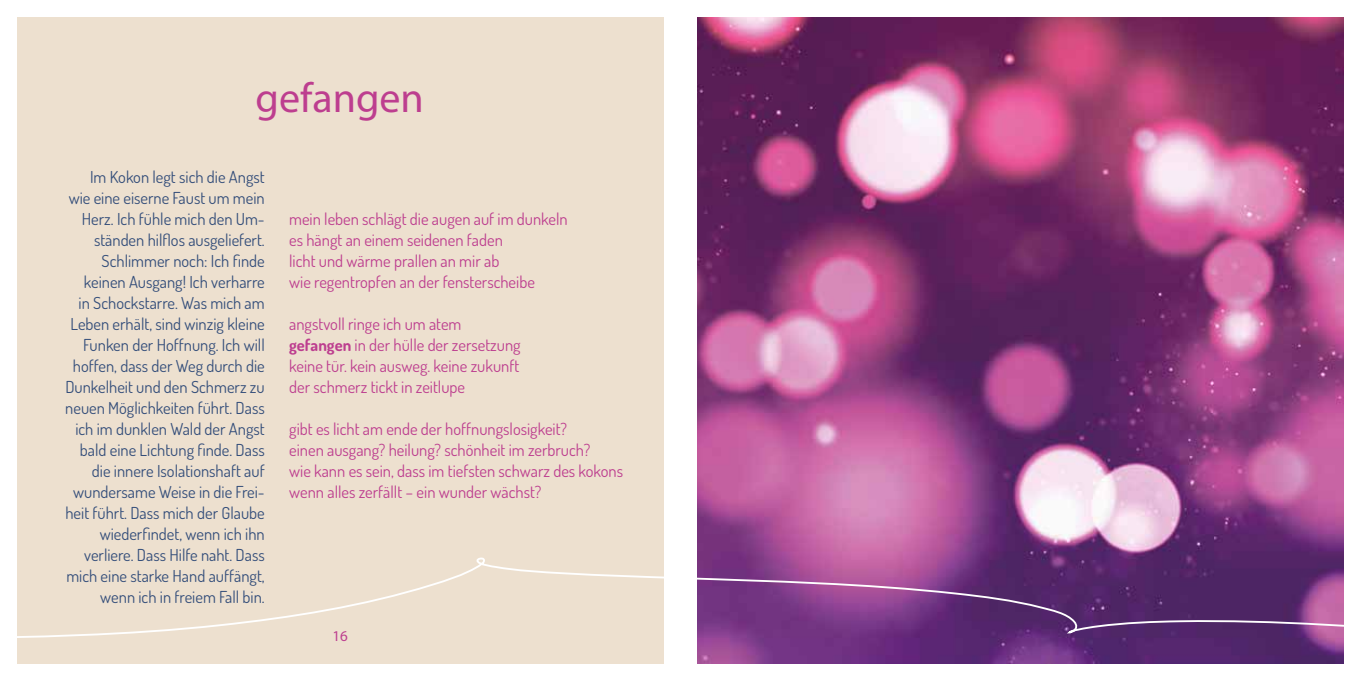
<style>
.page{position:relative;width:1361px;height:681px;background:#fff}
.page>*{position:absolute;margin:0;border:0;box-sizing:border-box;transform-origin:0 0}
.t1{font:42px "Myriad Pro";color:#bd3e8f}
.t2{font:16.5px/21px "Dosis";color:#344e7a;text-align:right}
.t3{font:16.5px/21px "Dosis";color:#bd3e8f}
.t4{font:15px "Myriad Pro";color:#bd3e8f}
.s1{font-weight:700}
</style>
<div class="page">
<img style="left:697px;top:17px;width:647px;height:646px">
<div style="left:17px;top:17px;width:646px;height:646px;background:#ede0cf"></div>
<svg style="left:17px;top:555px;width:1327px;height:85px"></svg>
<h1 class="t1" style="left:256px;top:72px;width:170px">gefangen</h1>
<p class="t2" style="left:65px;top:166px;width:201px">Im Kokon legt sich die Angst wie eine eiserne Faust um mein<br>Herz. Ich fühle mich den Um&shy;ständen hilflos ausgeliefert.<br>Schlimmer noch: Ich finde keinen Ausgang! Ich verharre<br>in Schockstarre. Was mich am<br>Leben erhält, sind winzig kleine<br>Funken der Hoffnung. Ich will hoffen, dass der Weg durch die<br>Dunkelheit und den Schmerz zu neuen Möglichkeiten führt. Dass ich im dunklen Wald der Angst bald eine Lichtung finde. Dass die innere Isolationshaft auf wundersame Weise in die Frei&shy;heit führt. Dass mich der Glaube wiederfindet, wenn ich ihn verliere. Dass Hilfe naht. Dass mich eine starke Hand auffängt, wenn ich in freiem Fall bin.</p>
<p class="t3" style="left:289px;top:208px;width:280px">mein leben schlägt die augen auf im dunkeln es hängt an einem seidenen faden<br>licht und wärme prallen an mir ab<br>wie regentropfen an der fensterscheibe</p>
<p class="t3" style="left:289px;top:313px;width:233px">angstvoll ringe ich um atem <span class="s1">gefangen</span> in der hülle der zersetzung keine tür. kein ausweg. keine zukunft der schmerz tickt in zeitlupe</p>
<p class="t3" style="left:289px;top:418px;width:335px">gibt es licht am ende der hoffnungslosigkeit?<br>einen ausgang? heilung? schönheit im zerbruch?<br>wie kann es sein, dass im tiefsten schwarz des kokons wenn alles zerfällt – ein wunder wächst?</p>
<p class="t4" style="left:332px;top:626px;width:17px">16</p>
</div>
